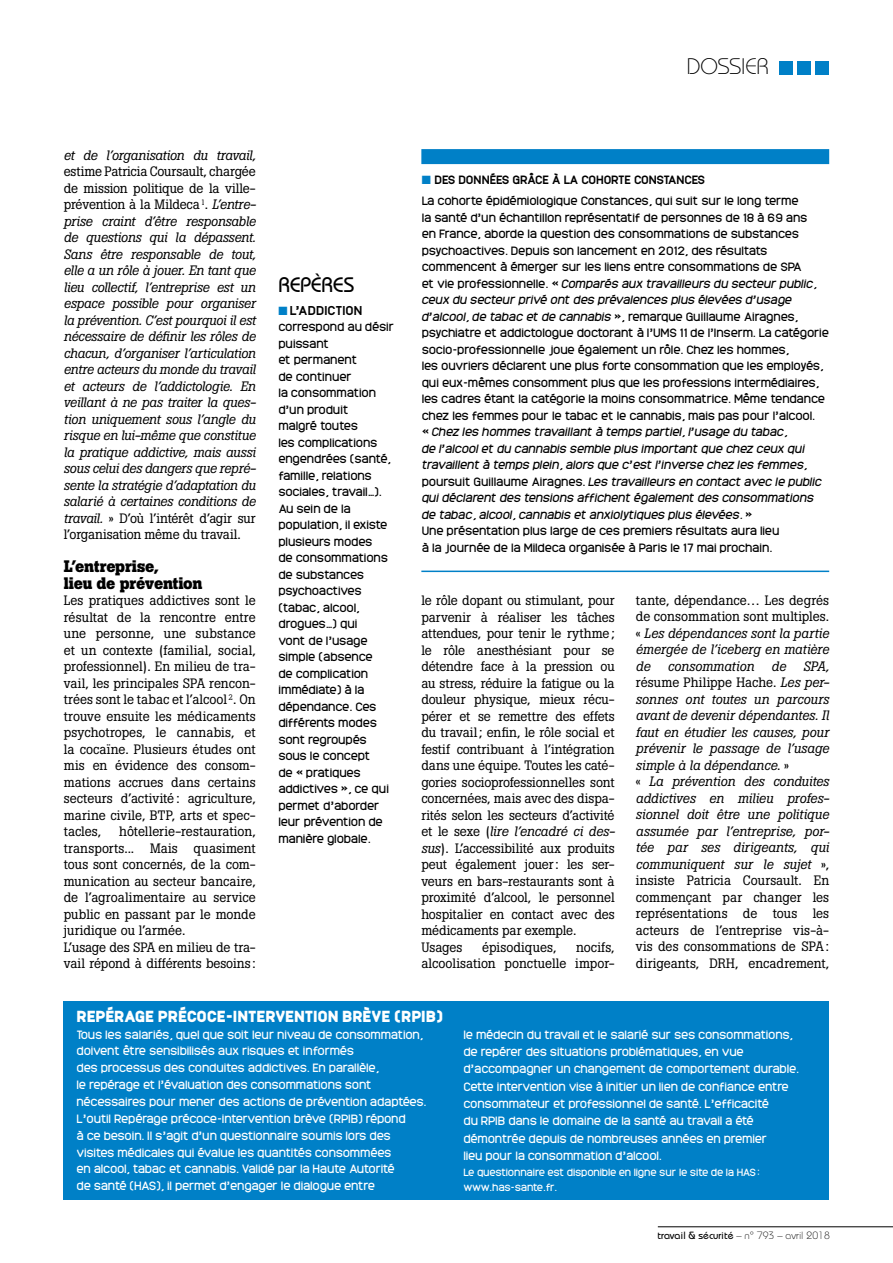
<style>
.page{position:relative;width:893px;height:1263px;background:#fff}
.page>*{position:absolute;margin:0;border:0;box-sizing:border-box;transform-origin:0 0}
.t1{font:300 22.5px "Bauhaus";letter-spacing:-.02em;color:#000}
.t2{font:500 21px "Bauhaus";color:#000}
.t3{font:700 16.5px/16.5px "Boton";letter-spacing:-.01em;color:#000}
.t4{font:900 15px "Monark";letter-spacing:-.025em;color:#fff}
.t5{font:13.5px/16.5px "Boton";letter-spacing:-.005em;color:#000;text-align:justify}
.t6{font:italic 13.5px/16.5px "Boton";letter-spacing:-.005em;color:#000;text-align:justify}
.t7{font:700 12px "Monark";letter-spacing:.005em;color:#000}
.t8{font:11.25px/16.5px "Monark";letter-spacing:-.02em;color:#000}
.t9{font:11.25px/16.8px "Monark";letter-spacing:-.025em;color:#fff}
.t10{font:500 10.5px "Bauhaus";color:#000}
.t11{font:9.75px/14.4px "Monark";letter-spacing:-.025em;color:#fff}
.s1{font-style:normal}
.s2{color:#0080c7}
.s3{font-weight:700}
.s4{font-style:italic}
.s5{font-weight:300}
</style>
<div class="page">
<div style="left:779px;top:61px;width:14px;height:13px;background:#0080c7"></div>
<div style="left:797px;top:61px;width:14px;height:13px;background:#0080c7"></div>
<div style="left:815px;top:61px;width:14px;height:13px;background:#0080c7"></div>
<hr style="left:658px;top:1226px;width:235px;height:1px;background:#000">
<div style="left:64px;top:1001px;width:765px;height:198px;background:#0080c7"></div>
<div style="left:421px;top:149px;width:408px;height:15px;background:#0080c7"></div>
<hr style="left:421px;top:571px;width:408px;height:1px;background:#0080c7">
<h1 class="t1" style="left:687px;top:53px;width:84px">DOSSIER</h1>
<p class="t6" style="left:64px;top:147px;width:193px">et de l’organisation du travail,</p>
<p class="t6" style="left:64px;top:163px;width:194px"><span class="s1">estime Patricia Coursault, chargée de mission politique de la ville&shy;prévention à la Mildeca</span><sup>1</sup><span class="s1">.</span> L’entre&shy;prise craint d’être responsable de questions qui la dépassent.<br>Sans être responsable de tout, elle a un rôle à jouer. En tant que lieu collectif, l’entreprise est un espace possible pour organiser la prévention. C’est pourquoi il est nécessaire de définir les rôles de chacun, d’organiser l’articulation entre acteurs du monde du travail et acteurs de l’addictologie. En veillant à ne pas traiter la ques&shy;tion uniquement sous l’angle du risque en lui-même que constitue la pratique addictive, mais aussi sous celui des dangers que repré&shy;sente la stratégie d’adaptation du salarié à certaines conditions de travail. <span class="s1">» D’où l’intérêt d’agir sur l’organisation même du travail.</span></p>
<h3 class="t3" style="left:64px;top:558px;width:140px">L’entreprise,<br>lieu de prévention</h3>
<p class="t5" style="left:64px;top:592px;width:194px">Les pratiques addictives sont le résultat de la rencontre entre une personne, une substance et un contexte (familial, social, professionnel). En milieu de tra&shy;vail, les principales SPA rencon&shy;trées sont le tabac et l’alcool <sup>2</sup>. On trouve ensuite les médicaments psychotropes, le cannabis, et la cocaïne. Plusieurs études ont mis en évidence des consom&shy;mations accrues dans certains secteurs d’activité: agriculture, marine civile, BTP, arts et spec&shy;tacles,</p>
<p class="t5" style="left:64px;top:823px;width:194px;text-align:left;text-indent:55px">hôtellerie-restauration, transports... Mais quasiment tous sont concernés, de la com&shy;munication au secteur bancaire, de l’agroalimentaire au service public en passant par le monde juridique ou l’armée.<br>L’usage des SPA en milieu de tra&shy;vail répond à différents besoins:</p>
<h2 class="t2" style="left:278px;top:272px;width:77px">REPÈRES</h2>
<p class="t7" style="left:278px;top:302px;width:86px"><span class="s2">■</span> L’ADDICTION</p>
<p class="t8" style="left:278px;top:318px;width:118px">correspond au désir puissant<br>et permanent<br>de continuer<br>la consommation d’un produit<br>malgré toutes<br>les complications engendrées (santé, famille, relations sociales, travail…).<br>Au sein de la population, il existe plusieurs modes<br>de consommations de substances psychoactives (tabac, alcool, drogues…) qui<br>vont de l’usage simple (absence<br>de complication immédiate) à la dépendance. Ces différents modes sont regroupés sous le concept<br>de « pratiques addictives », ce qui permet d’aborder leur prévention de manière globale.</p>
<p class="t8" style="left:422px;top:169px;width:378px;line-height:20.7px"><span class="s2">■</span> <span class="s3">DES DONNÉES GRÂCE À LA COHORTE CONSTANCES<br></span>La cohorte épidémiologique Constances, qui suit sur le long terme</p>
<p class="t8" style="left:422px;top:209px;width:409px">la santé d’un échantillon représentatif de personnes de 18 à 69 ans<br>en France, aborde la question des consommations de substances psychoactives. Depuis son lancement en 2012, des résultats commencent à émerger sur les liens entre consommations de SPA<br>et vie professionnelle. « <span class="s4">Comparés aux travailleurs du secteur public, ceux du secteur privé ont des prévalences plus élevées d’usage d’alcool, de tabac et de cannabis</span> », remarque Guillaume Airagnes, psychiatre et addictologue doctorant à l’UMS 11 de l’Inserm. La catégorie socio-professionnelle joue également un rôle. Chez les hommes,<br>les ouvriers déclarent une plus forte consommation que les employés, qui eux-mêmes consomment plus que les professions intermédiaires, les cadres étant la catégorie la moins consommatrice. Même tendance chez les femmes pour le tabac et le cannabis, mais pas pour l’alcool.<br>« <span class="s4">Chez les hommes travaillant à temps partiel, l’usage du tabac,<br>de l’alcool et du cannabis semble plus important que chez ceux qui travaillent à temps plein, alors que c’est l’inverse chez les femmes, </span>poursuit Guillaume Airagnes. <span class="s4">Les travailleurs en contact avec le public qui déclarent des tensions affichent également des consommations de tabac, alcool, cannabis et anxiolytiques plus élevées.</span> »<br>Une présentation plus large de ces premiers résultats aura lieu<br>à la journée de la Mildeca organisée à Paris le 17 mai prochain.</p>
<p class="t5" style="left:421px;top:592px;width:195px;text-align:left">le rôle dopant ou stimulant, pour parvenir à réaliser les tâches attendues, pour tenir le rythme; le rôle anesthésiant pour se détendre face à la pression ou au stress, réduire la fatigue ou la douleur physique, mieux récu&shy;pérer et se remettre des effets du travail; enfin, le rôle social et festif contribuant à l’intégration dans une équipe. Toutes les caté&shy;gories socioprofessionnelles sont concernées, mais avec des dispa&shy;rités selon les secteurs d’activité et le sexe (<span class="s4">lire l’encadré ci des&shy;sus</span>). L’accessibilité aux produits peut également jouer: les ser&shy;veurs en bars-restaurants sont à proximité d’alcool, le personnel hospitalier en contact avec des médicaments par exemple.<br>Usages</p>
<p class="t5" style="left:482px;top:938px;width:76px">épisodiques,</p>
<p class="t5" style="left:421px;top:938px;width:195px;text-align:right">nocifs,<br>alcoolisation ponctuelle impor-</p>
<p class="t5" style="left:636px;top:592px;width:195px">tante, dépendance… Les degrés de consommation sont multiples. « <span class="s4">Les dépendances sont la partie émergée de l’iceberg en matière de</span></p>
<p class="t6" style="left:636px;top:658px;width:195px;text-align:left;text-indent:168px">SPA, <span class="s1">résume Philippe Hache.</span> Les per&shy;sonnes ont toutes un parcours avant de devenir dépendantes. Il faut en étudier les causes, pour prévenir le passage de l’usage simple à la dépendance<span class="s1">. »<br>«</span> La prévention des conduites addictives en milieu profes&shy;sionnel doit être une politique assumée par l’entreprise, por&shy;tée par ses dirigeants, qui communiquent sur le sujet <span class="s1">», insiste Patricia Coursault. En commençant par changer les représentations de tous les acteurs de l’entreprise vis-à&shy;vis des consommations de SPA: dirigeants, DRH, encadrement,</span></p>
<p class="t6" style="left:668px;top:658px;width:88px">consommation</p>
<p class="t6" style="left:772px;top:658px;width:16px">de</p>
<h3 class="t4" style="left:77px;top:1006px;width:368px">REPÉRAGE PRÉCOCE-INTERVENTION BRÈVE (RPIB)</h3>
<p class="t9" style="left:77px;top:1025px;width:351px">Tous les salariés, quel que soit leur niveau de consommation, doivent être sensibilisés aux risques et informés<br>des processus des conduites addictives. En parallèle,<br>le repérage et l’évaluation des consommations sont nécessaires pour mener des actions de prévention adaptées.<br>L’outil Repérage précoce-intervention brève (RPIB) répond<br>à ce besoin. Il s’agit d’un questionnaire soumis lors des visites médicales qui évalue les quantités consommées<br>en alcool, tabac et cannabis. Validé par la Haute Autorité<br>de santé (HAS), il permet d’engager le dialogue entre</p>
<p class="t9" style="left:463px;top:1025px;width:337px;line-height:17.4px">le médecin du travail et le salarié sur ses consommations, de repérer des situations problématiques, en vue d’accompagner un changement de comportement durable.<br>Cette intervention vise à initier un lien de confiance entre consommateur et professionnel de santé. L’efficacité<br>du RPIB dans le domaine de la santé au travail a été démontrée depuis de nombreuses années en premier<br>lieu pour la consommation d’alcool.</p>
<p class="t11" style="left:463px;top:1165px;width:298px">Le questionnaire est disponible en ligne sur le site de la HAS : www.has-sante.fr.</p>
<p class="t10" style="left:658px;top:1229px;width:174px">travail &amp; sécurité <span class="s5">– n° 793 – avril 2018</span></p>
</div>
